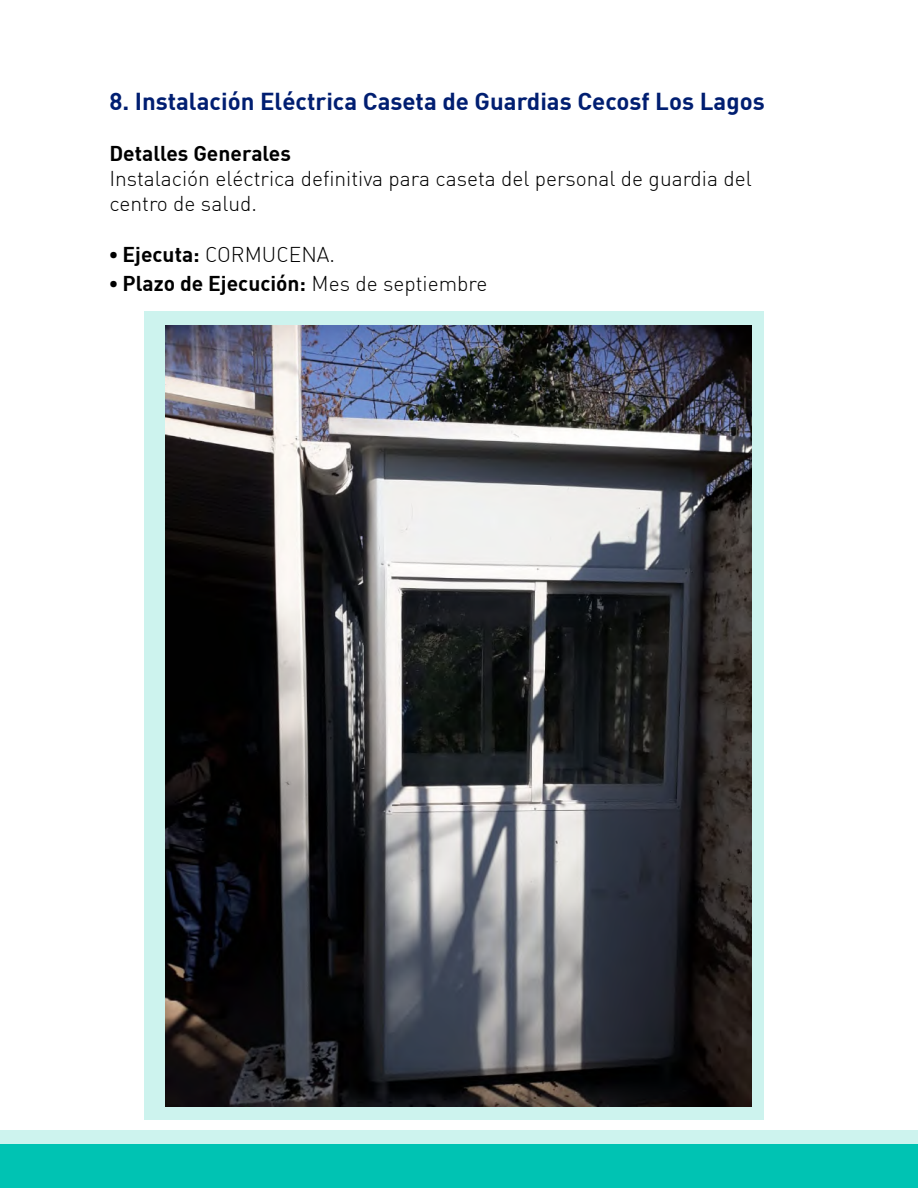
<style>
.page{position:relative;width:918px;height:1188px;background:#fff}
.page>*{position:absolute;margin:0;border:0;box-sizing:border-box;transform-origin:0 0}
.t1{font:700 24px "DIN";color:#001e71}
.t2{font:21px/25.2px "DIN Light Alternate";color:#000}
.t3{font:700 21px "DIN";color:#000}
.s1{font-family:"Montserrat";font-weight:900;font-size:24px}
.s2{font-family:"DIN";font-weight:700}
.s3{font-family:"DIN Light Alternate";font-weight:400}
</style>
<div class="page">
<div style="left:0;top:1130px;width:918px;height:50px;background:#cdf3ee"></div>
<div style="left:0;top:1144px;width:918px;height:44px;background:#00c3b3"></div>
<div style="left:145px;top:311px;width:619px;height:809px;background:#cdf3ee"></div>
<img style="left:166px;top:326px;width:586px;height:781px">
<p class="t1" style="left:109px;top:86px;width:657px">8. Instalación Eléctrica Caseta de Guardias Cecosf Los Lagos</p>
<p class="t3" style="left:109px;top:140px;width:183px">Detalles Generales</p>
<p class="t2" style="left:109px;top:166px;width:644px">Instalación eléctrica definitiva para caseta del personal de guardia del centro de salud.</p>
<p class="t2" style="left:109px;top:242px;width:227px"><span class="s1">·</span> <span class="s2">Ejecuta:</span> CORMUCENA.</p>
<p class="t3" style="left:109px;top:270px;width:379px"><span class="s1">·</span> Plazo de Ejecución: <span class="s3">Mes de septiembre</span></p>
</div>
